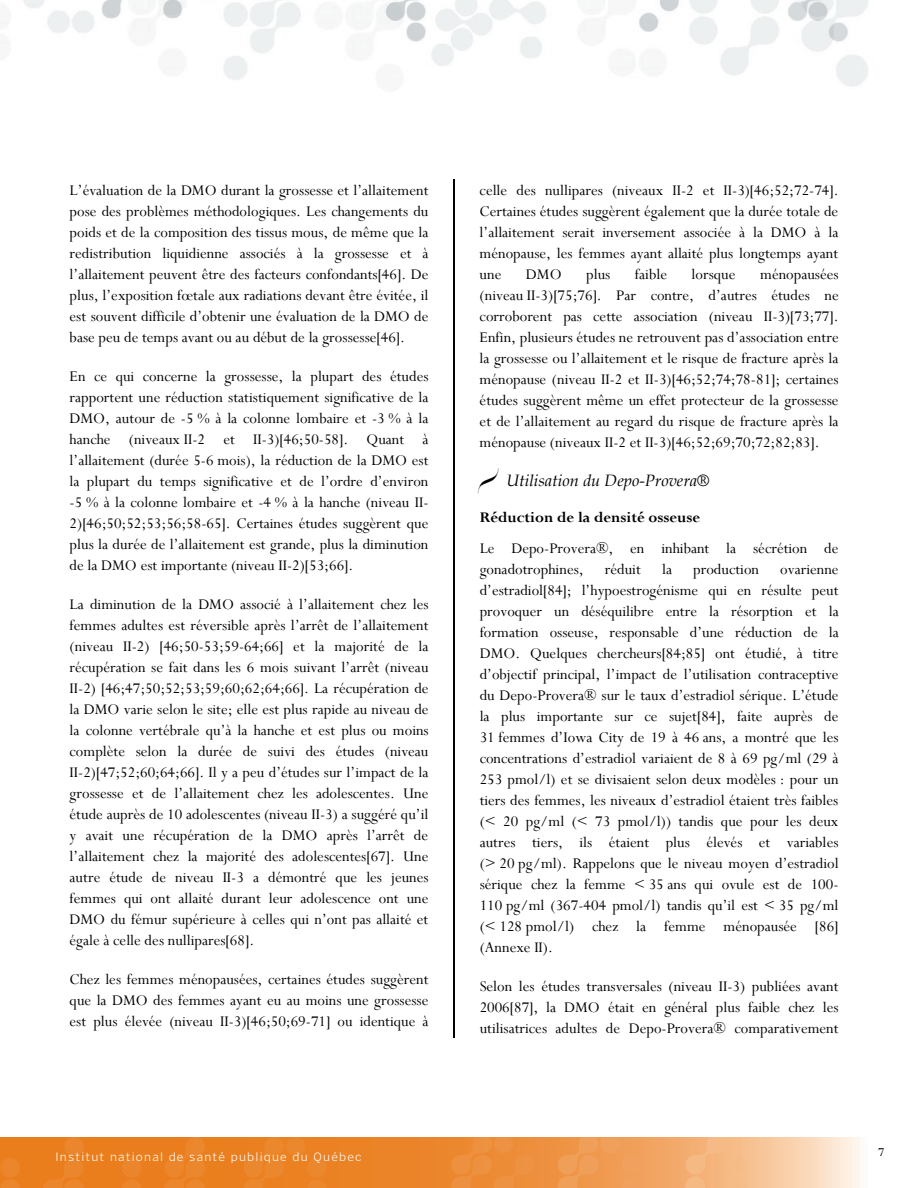
<style>
.page{position:relative;width:918px;height:1188px;background:#fff}
.page>*{position:absolute;margin:0;border:0;box-sizing:border-box;transform-origin:0 0}
.t1{font:16.5px/21px "Perpetua";color:#000;text-align:justify}
.t2{font:italic 16.5px "Book Antiqua";color:#000}
.t3{font:700 16.5px "Perpetua";color:#000}
.t4{font:13.5px "Perpetua";color:#000}
.t5{font:300 12px "Poynter Text Sans";letter-spacing:.1em;color:#fff}
.s1{font-family:"Pompeijana Borders";font-size:13.5px}
</style>
<div class="page">
<svg style="left:327px;top:1137px;width:533px;height:51px;background:#f0a35f"></svg>
<svg style="left:0;top:1137px;width:327px;height:51px;background:#ea8022"></svg>
<img style="left:0;top:0;width:868px;height:91px">
<hr style="left:454px;top:179px;width:1px;height:859px;background:#000">
<p class="t1" style="left:70px;top:181px;width:361px">L’évaluation de la DMO durant la grossesse et l’allaitement pose des problèmes méthodologiques. Les changements du poids et de la composition des tissus mous, de même que la redistribution liquidienne associés à la grossesse et à l’allaitement peuvent être des facteurs confondants[46]. De plus, l’exposition fœtale aux radiations devant être évitée, il est souvent difficile d’obtenir une évaluation de la DMO de base peu de temps avant ou au début de la grossesse[46].</p>
<p class="t1" style="left:70px;top:367px;width:360px">En ce qui concerne la grossesse, la plupart des études rapportent une réduction statistiquement significative de la DMO, autour de -5 % à la colonne lombaire et -3 % à la hanche (niveaux II-2 et II-3)[46;50-58]. Quant à l’allaitement (durée 5-6 mois), la réduction de la DMO est la plupart du temps significative et de l’ordre d’environ -5 % à la colonne lombaire et -4 % à la hanche (niveau II-2)[46;50;52;53;56;58-65]. Certaines études suggèrent que plus la durée de l’allaitement est grande, plus la diminution de la DMO est importante (niveau II-2)[53;66].</p>
<p class="t1" style="left:70px;top:595px;width:361px">La diminution de la DMO associé à l’allaitement chez les femmes adultes est réversible après l’arrêt de l’allaitement (niveau II-2) [46;50-53;59-64;66] et la majorité de la récupération se fait dans les 6 mois suivant l’arrêt (niveau II-2) [46;47;50;52;53;59;60;62;64;66]. La récupération de la DMO varie selon le site; elle est plus rapide au niveau de la colonne vertébrale qu’à la hanche et est plus ou moins complète selon la durée de suivi des études (niveau II-2)[47;52;60;64;66]. Il y a peu d’études sur l’impact de la grossesse et de l’allaitement chez les adolescentes. Une étude auprès de 10 adolescentes (niveau II-3) a suggéré qu’il y avait une récupération de la DMO après l’arrêt de l’allaitement chez la majorité des adolescentes[67]. Une autre étude de niveau II-3 a démontré que les jeunes femmes qui ont allaité durant leur adolescence ont une DMO du fémur supérieure à celles qui n’ont pas allaité et égale à celle des nullipares[68].</p>
<p class="t1" style="left:70px;top:970px;width:361px">Chez les femmes ménopausées, certaines études suggèrent que la DMO des femmes ayant eu au moins une grossesse est plus élevée (niveau II-3)[46;50;69-71] ou identique à</p>
<p class="t1" style="left:480px;top:181px;width:361px">celle des nullipares (niveaux II-2 et II-3)[46;52;72-74].<br>Certaines études suggèrent également que la durée totale de l’allaitement serait inversement associée à la DMO à la ménopause, les femmes ayant allaité plus longtemps ayant une</p>
<p class="t1" style="left:480px;top:265px;width:361px;text-indent:280px">ménopausées (niveau II-3)[75;76]. Par contre, d’autres études ne corroborent pas cette association (niveau II-3)[73;77].<br>Enfin, plusieurs études ne retrouvent pas d’association entre la grossesse ou l’allaitement et le risque de fracture après la ménopause (niveau II-2 et II-3)[46;52;74;78-81]; certaines études suggèrent même un effet protecteur de la grossesse et de l’allaitement au regard du risque de fracture après la ménopause (niveaux II-2 et II-3)[46;52;69;70;72;82;83].</p>
<p class="t2" style="left:480px;top:471px;width:231px"><span class="s1">-</span> Utilisation du Depo-Provera®</p>
<p class="t3" style="left:480px;top:509px;width:222px">Réduction de la densité osseuse</p>
<p class="t1" style="left:480px;top:539px;width:360px">Le Depo-Provera®, en inhibant la sécrétion de gonadotrophines,</p>
<p class="t1" style="left:526px;top:265px;width:37px">DMO</p>
<p class="t1" style="left:586px;top:265px;width:26px">plus</p>
<p class="t1" style="left:635px;top:265px;width:34px">faible</p>
<p class="t1" style="left:692px;top:265px;width:46px">lorsque</p>
<p class="t1" style="left:605px;top:560px;width:38px">réduit</p>
<p class="t1" style="left:662px;top:560px;width:11px">la</p>
<p class="t1" style="left:693px;top:560px;width:67px">production</p>
<p class="t1" style="left:480px;top:560px;width:361px;text-indent:301px">ovarienne d’estradiol[84]; l’hypoestrogénisme qui en résulte peut provoquer un déséquilibre entre la résorption et la formation osseuse, responsable d’une réduction de la DMO. Quelques chercheurs[84;85] ont étudié, à titre d’objectif principal, l’impact de l’utilisation contraceptive du Depo-Provera® sur le taux d’estradiol sérique. L’étude la plus importante sur ce sujet[84], faite auprès de 31 femmes d’Iowa City de 19 à 46 ans, a montré que les concentrations d’estradiol variaient de 8 à 69 pg/ml (29 à 253 pmol/l) et se divisaient selon deux modèles : pour un tiers des femmes, les niveaux d’estradiol étaient très faibles (&lt; 20 pg/ml (&lt; 73 pmol/l)) tandis que pour les deux autres tiers, ils étaient plus élevés et variables (&gt; 20 pg/ml). Rappelons que le niveau moyen d’estradiol sérique chez la femme &lt; 35 ans qui ovule est de 100- 110 pg/ml (367-404 pmol/l) tandis qu’il est &lt; 35 pg/ml (&lt; 128 pmol/l) chez la femme ménopausée [86] (Annexe II).</p>
<p class="t1" style="left:480px;top:977px;width:361px">Selon les études transversales (niveau II-3) publiées avant 2006[87], la DMO était en général plus faible chez les utilisatrices adultes de Depo-Provera® comparativement</p>
<p class="t5" style="left:56px;top:1150px;width:308px">Institut national de santé publique du Québec</p>
<p class="t4" style="left:878px;top:1145px;width:8px">7</p>
</div>
